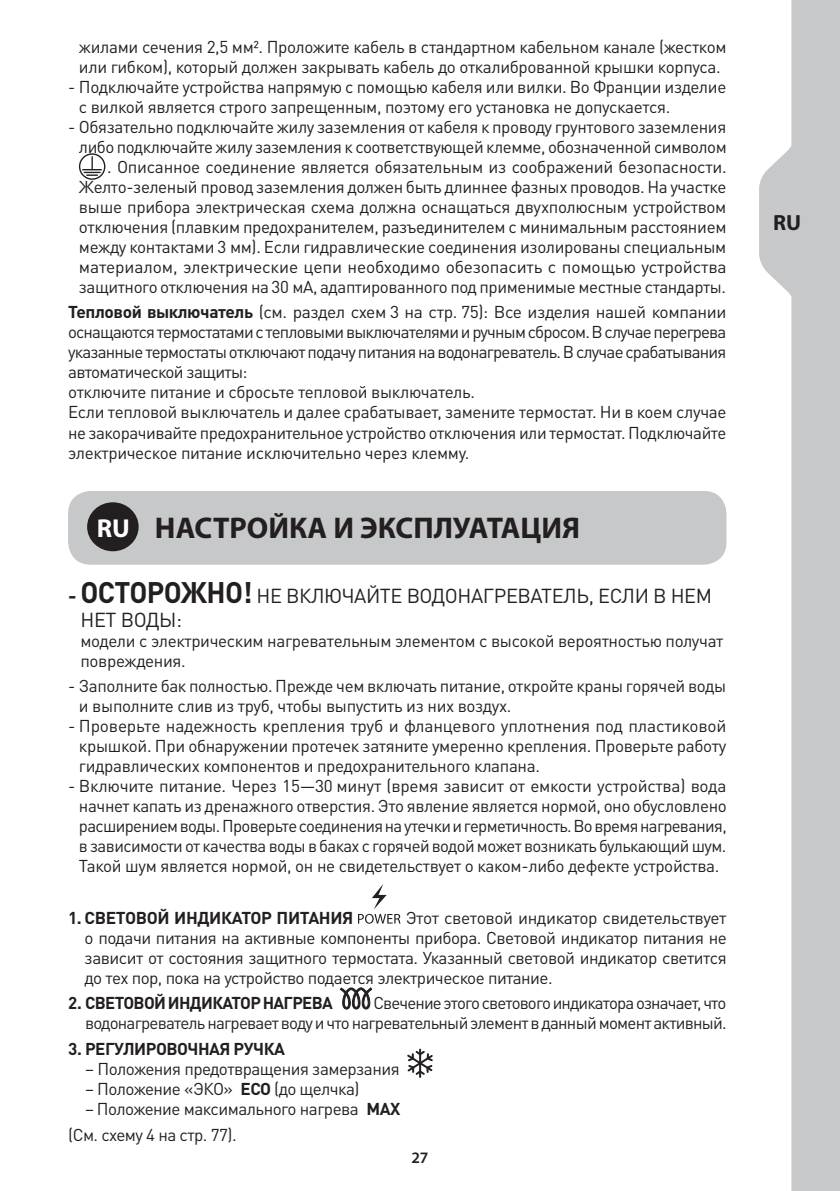
<style>
.page{position:relative;width:840px;height:1191px;background:#fff}
.page>*{position:absolute;margin:0;border:0;box-sizing:border-box;transform-origin:0 0}
.t1{font:700 30px "Myriad Pro";color:#231f20}
.t2{font:700 22px "Myriad Pro";color:#231f20}
.t3{font:20px/24px "DIN Pro";letter-spacing:-.02em;color:#231f20}
.t4{font:17px/20px "DIN Pro";letter-spacing:-.025em;color:#231f20}
.t5{font:17px/20px "DIN Pro";letter-spacing:-.05em;color:#231f20;text-align:right}
.t6{font:700 17px "DIN Pro";letter-spacing:-.03em;color:#231f20}
.t7{font:600 16px "Myriad Pro";color:#231f20}
.s1{font-weight:700}
.s2{font-size:26px;color:#fff}
.s3{font-weight:700;font-size:29.4px}
</style>
<div class="page">
<div style="left:79px;top:153px;width:26px;height:27px;border:1px solid #231f20;border-radius:50%"></div>
<svg style="left:83px;top:157px;width:18px;height:19px"></svg>
<div style="left:68px;top:491px;width:658px;height:73px;background:#c7c8ca;border-radius:23px"></div>
<div style="left:87px;top:502px;width:51px;height:49px;background:#231f20;border-radius:50%"></div>
<svg style="left:358px;top:884px;width:42px;height:39px"></svg>
<svg style="left:339px;top:987px;width:33px;height:23px"></svg>
<hr style="left:419px;top:1049px;width:2px;height:28px;background:#231f20">
<svg style="left:407px;top:1049px;width:26px;height:27px"></svg>
<svg style="left:759px;top:0;width:80px;height:1191px;fill:#c7c8ca"></svg>
<p class="t4" style="left:79px;top:35px;width:648px">жилами сечения 2,5 мм². Проложите кабель в стандартном кабельном канале (жестком или гибком), который должен закрывать кабель до откалиброванной крышки корпуса.</p>
<p class="t4" style="left:79px;top:75px;width:648px;text-indent:-11px">- Подключайте устройства напрямую с помощью кабеля или вилки. Во Франции изделие с вилкой является строго запрещенным, поэтому его установка не допускается.</p>
<p class="t4" style="left:68px;top:115px;width:659px;text-align:right">- Обязательно подключайте жилу заземления от кабеля к проводу грунтового заземления либо подключайте жилу заземления к соответствующей клемме, обозначенной символом<br>. Описанное соединение является обязательным из соображений безопасности.<br>Желто-зеленый провод заземления должен быть длиннее фазных проводов. На участке выше прибора электрическая схема должна оснащаться двухполюсным устройством отключения (плавким предохранителем, разъединителем с минимальным расстоянием между контактами 3 мм). Если гидравлические соединения изолированы специальным материалом, электрические цепи необходимо обезопасить с помощью устройства защитного отключения на 30 мА, адаптированного под применимые местные стандарты.</p>
<p class="t4" style="left:68px;top:301px;width:659px"><span class="s1">Тепловой выключатель</span> (см. раздел схем 3 на стр. 75): Все изделия нашей компании оснащаются термостатами с тепловыми выключателями и ручным сбросом. В случае перегрева указанные термостаты отключают подачу питания на водонагреватель. В случае срабатывания автоматической защиты:<br>отключите питание и сбросьте тепловой выключатель.<br>Если тепловой выключатель и далее срабатывает, замените термостат. Ни в коем случае не закорачивайте предохранительное устройство отключения или термостат. Подключайте электрическое питание исключительно через клемму.</p>
<h1 class="t1" style="left:97px;top:508px;width:484px"><span class="s2">RU</span> НАСТРОЙКА И ЭКСПЛУАТАЦИЯ</h1>
<p class="t3" style="left:80px;top:581px;width:633px;text-indent:-12px"><span class="s1">-</span> <span class="s3">ОСТОРОЖНО!</span> НЕ ВКЛЮЧАЙТЕ ВОДОНАГРЕВАТЕЛЬ, ЕСЛИ В НЕМ<br>НЕТ ВОДЫ:</p>
<p class="t4" style="left:80px;top:629px;width:644px">модели с электрическим нагревательным элементом с высокой вероятностью получат повреждения.</p>
<p class="t4" style="left:79px;top:674px;width:648px;text-indent:-11px">- Заполните бак полностью. Прежде чем включать питание, откройте краны горячей воды и выполните слив из труб, чтобы выпустить из них воздух.</p>
<p class="t4" style="left:79px;top:714px;width:648px;text-align:justify;text-indent:-11px">- Проверьте надежность крепления труб и фланцевого уплотнения под пластиковой крышкой. При обнаружении протечек затяните умеренно крепления. Проверьте работу гидравлических компонентов и предохранительного клапана.</p>
<p class="t4" style="left:79px;top:774px;width:649px;text-align:justify;text-indent:-11px">- Включите питание. Через 15—30 минут (время зависит от емкости устройства) вода начнет капать из дренажного отверстия. Это явление является нормой, оно обусловлено расширением воды. Проверьте соединения на утечки и герметичность. Во время нагревания, в зависимости от качества воды в баках с горячей водой может возникать булькающий шум.<br>Такой шум является нормой, он не свидетельствует о каком-либо дефекте устройства.</p>
<p class="t6" style="left:68px;top:906px;width:287px">1. СВЕТОВОЙ ИНДИКАТОР ПИТАНИЯ</p>
<p class="t4" style="left:85px;top:906px;width:643px;text-align:justify;text-indent:321px">Этот световой индикатор свидетельствует о подачи питания на активные компоненты прибора. Световой индикатор питания не зависит от состояния защитного термостата. Указанный световой индикатор светится до тех пор, пока на устройство подается электрическое питание.</p>
<p class="t6" style="left:68px;top:991px;width:266px">2. СВЕТОВОЙ ИНДИКАТОР НАГРЕВА</p>
<p class="t5" style="left:85px;top:991px;width:642px">Свечение этого светового индикатора означает, что<br>водонагреватель нагревает воду и что нагревательный элемент в данный момент активный.</p>
<p class="t6" style="left:68px;top:1037px;width:218px">3. РЕГУЛИРОВОЧНАЯ РУЧКА</p>
<p class="t4" style="left:85px;top:1057px;width:316px">– Положения предотвращения замерзания</p>
<p class="t4" style="left:85px;top:1077px;width:276px">– Положение «ЭКО» <span class="s1">ECO</span> (до щелчка)</p>
<p class="t4" style="left:68px;top:1094px;width:334px;line-height:25.6px;text-indent:17px">– Положение максимального нагрева <span class="s1">MAX </span>(См. схему 4 на стр. 77).</p>
<p class="t7" style="left:411px;top:1147px;width:19px">27</p>
<p class="t2" style="left:772px;top:208px;width:29px">RU</p>
</div>
